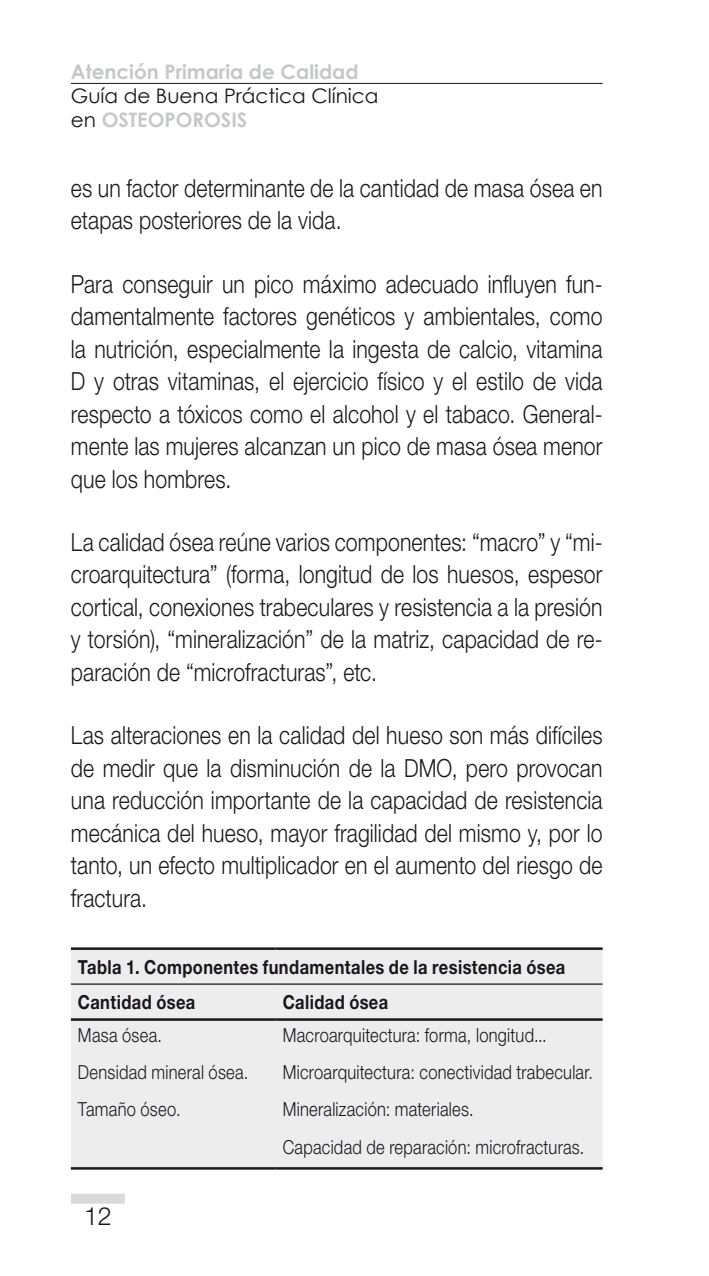
<style>
.page{position:relative;width:709px;height:1276px;background:#fff}
.page>*{position:absolute;margin:0;border:0;box-sizing:border-box;transform-origin:0 0}
.t1{font:300 25px/32.5px "Helvetica Neue LT";letter-spacing:.005em;color:#1a171c;text-align:justify;scale:.85 1}
.t2{font:300 25px "Helvetica Neue LT";letter-spacing:.005em;color:#1a171c}
.t3{font:20px/24px "Century Gothic";color:#1a171c}
.t4{font:700 20px "Century Gothic";color:#c6c7c9}
.t5{font:300 19.5px/37.2px "Helvetica Neue LT";letter-spacing:.015em;color:#1a171c;scale:.85 1}
.t6{font:700 19.5px/35.5px "Helvetica Neue LT";letter-spacing:.025em;color:#1a171c;scale:.85 1}
.s1{font-weight:700;color:#c6c7c9}
</style>
<div class="page">
<hr style="left:71px;top:83px;width:531px;height:1px;background:#1a171c">
<div style="left:71px;top:1193px;width:54px;height:10px;background:#d9dadb"></div>
<div style="left:71px;top:950px;width:531px;height:217px;background:#ededee"></div>
<hr style="left:71px;top:1167px;width:205px;height:2px;background:#1a171c">
<hr style="left:276px;top:1167px;width:326px;height:2px;background:#1a171c">
<hr style="left:71px;top:947px;width:205px;height:3px;background:#1a171c">
<hr style="left:276px;top:947px;width:326px;height:3px;background:#1a171c">
<hr style="left:71px;top:983px;width:205px;height:1px;background:#1a171c">
<hr style="left:276px;top:983px;width:326px;height:1px;background:#1a171c">
<hr style="left:71px;top:1018px;width:205px;height:2px;background:#1a171c">
<hr style="left:276px;top:1018px;width:326px;height:2px;background:#1a171c">
<p class="t4" style="left:71px;top:59px;width:289px">Atención Primaria de Calidad</p>
<p class="t3" style="left:71px;top:83px;width:309px">Guía de Buena Práctica Clínica en <span class="s1">Osteoporosis</span></p>
<p class="t1" style="left:71px;top:171px;width:627px">es un factor determinante de la cantidad de masa ósea en etapas posteriores de la vida.</p>
<p class="t1" style="left:71px;top:267px;width:627px">Para conseguir un pico máximo adecuado influyen fun&shy;damentalmente factores genéticos y ambientales, como la nutrición, especialmente la ingesta de calcio, vitamina D y otras vitaminas, el ejercicio físico y el estilo de vida respecto a tóxicos como el alcohol y el tabaco. General&shy;mente las mujeres alcanzan un pico de masa ósea menor que los hombres.</p>
<p class="t1" style="left:71px;top:525px;width:627px">La calidad ósea reúne varios componentes: “macro” y “mi&shy;croarquitectura” (forma, longitud de los huesos, espesor cortical, conexiones trabeculares y resistencia a la presión y torsión), “mineralización” de la matriz, capacidad de re&shy;paración de “microfracturas”, etc.</p>
<p class="t1" style="left:71px;top:718px;width:627px">Las alteraciones en la calidad del hueso son más difíciles de medir que la disminución de la DMO, pero provocan una reducción importante de la capacidad de resistencia mecánica del hueso, mayor fragilidad del mismo y, por lo tanto, un efecto multiplicador en el aumento del riesgo de fractura.</p>
<p class="t6" style="left:78px;top:949px;width:575px">Tabla 1. Componentes fundamentales de la resistencia ósea<br>Cantidad ósea</p>
<p class="t6" style="left:283px;top:984px;width:125px">Calidad ósea</p>
<p class="t5" style="left:78px;top:1016px;width:202px">Masa ósea.<br>Densidad mineral ósea.<br>Tamaño óseo.</p>
<p class="t5" style="left:283px;top:1016px;width:366px">Macroarquitectura: forma, longitud...<br>Microarquitectura: conectividad trabecular.<br>Mineralización: materiales.<br>Capacidad de reparación: microfracturas.</p>
<p class="t2" style="left:84px;top:1200px;width:29px">12</p>
</div>
